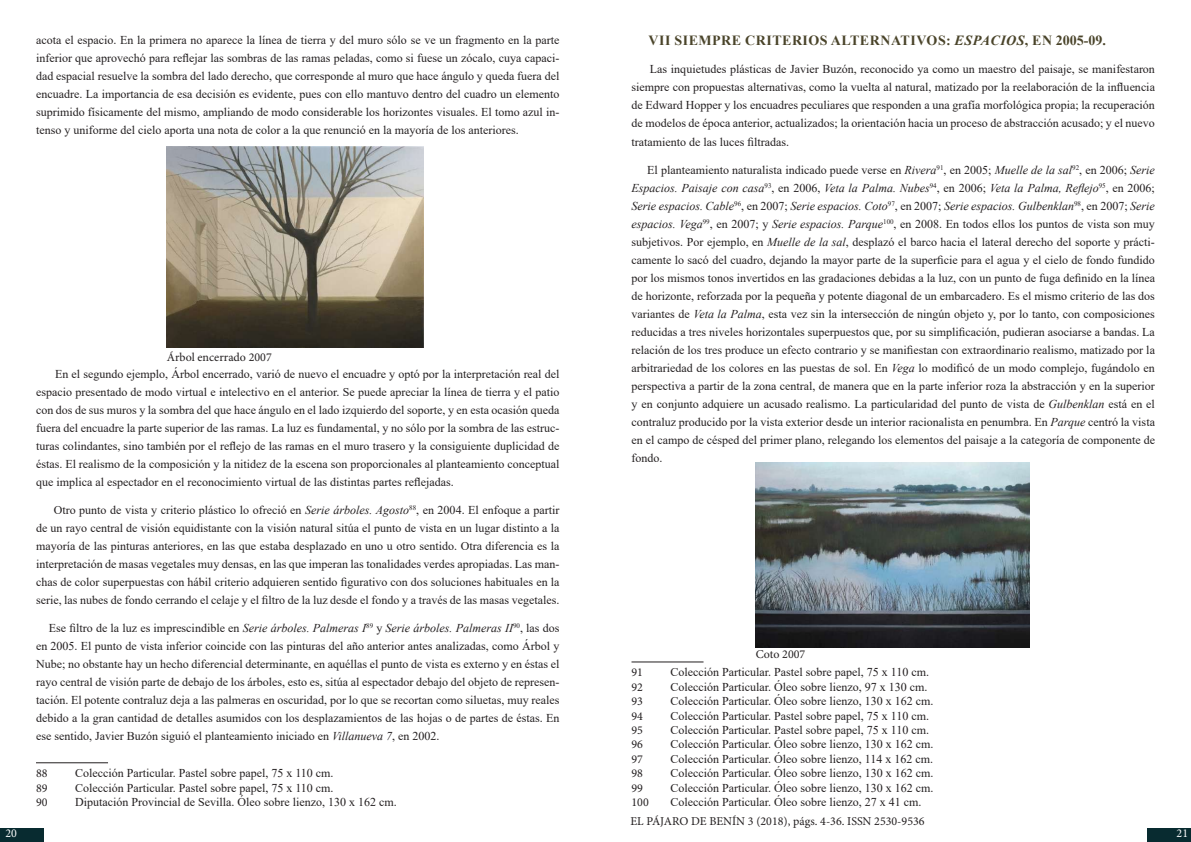
<style>
.page{position:relative;width:1191px;height:842px;background:#fff}
.page>*{position:absolute;margin:0;border:0;box-sizing:border-box;transform-origin:0 0}
.t1{font:700 14px "Times New Roman";letter-spacing:.035em;color:#4a442a}
.t2{font:12px/18px "Times New Roman";color:#231f20;text-align:justify}
.t3{font:12px "Minion Pro";color:#231f20}
.t4{font:12px "Minion Pro";color:#fff}
.s1{font-style:italic}
</style>
<div class="page">
<hr style="left:36px;top:762px;width:72px;height:1px;background:#231f20">
<hr style="left:631px;top:661px;width:72px;height:1px;background:#231f20">
<img style="left:167px;top:146px;width:256px;height:201px">
<img style="left:755px;top:462px;width:274px;height:185px">
<div style="left:0;top:828px;width:43px;height:14px;background:#082b30"></div>
<div style="left:1147px;top:828px;width:44px;height:14px;background:#082b30"></div>
<p class="t2" style="left:36px;top:31px;width:525px">acota el espacio. En la primera no aparece la línea de tierra y del muro sólo se ve un fragmento en la parte inferior que aprovechó para reflejar las sombras de las ramas peladas, como si fuese un zócalo, cuya capaci&shy;dad espacial resuelve la sombra del lado derecho, que corresponde al muro que hace ángulo y queda fuera del encuadre. La importancia de esa decisión es evidente, pues con ello mantuvo dentro del cuadro un elemento suprimido físicamente del mismo, ampliando de modo considerable los horizontes visuales. El tomo azul in&shy;tenso y uniforme del cielo aporta una nota de color a la que renunció en la mayoría de los anteriores.</p>
<p class="t3" style="left:167px;top:349px;width:106px">Árbol encerrado 2007</p>
<p class="t2" style="left:36px;top:365px;width:525px;text-indent:19px">En el segundo ejemplo, Árbol encerrado, varió de nuevo el encuadre y optó por la interpretación real del espacio presentado de modo virtual e intelectivo en el anterior. Se puede apreciar la línea de tierra y el patio con dos de sus muros y la sombra del que hace ángulo en el lado izquierdo del soporte, y en esta ocasión queda fuera del encuadre la parte superior de las ramas. La luz es fundamental, y no sólo por la sombra de las estruc&shy;turas colindantes, sino también por el reflejo de las ramas en el muro trasero y la consiguiente duplicidad de éstas. El realismo de la composición y la nitidez de la escena son proporcionales al planteamiento conceptual que implica al espectador en el reconocimiento virtual de las distintas partes reflejadas.</p>
<p class="t2" style="left:36px;top:501px;width:525px;text-indent:18px">Otro punto de vista y criterio plástico lo ofreció en <span class="s1">Serie árboles. Agosto</span><sup>88</sup>, en 2004. El enfoque a partir de un rayo central de visión equidistante con la visión natural sitúa el punto de vista en un lugar distinto a la mayoría de las pinturas anteriores, en las que estaba desplazado en uno u otro sentido. Otra diferencia es la interpretación de masas vegetales muy densas, en las que imperan las tonalidades verdes apropiadas. Las man&shy;chas de color superpuestas con hábil criterio adquieren sentido figurativo con dos soluciones habituales en la serie, las nubes de fondo cerrando el celaje y el filtro de la luz desde el fondo y a través de las masas vegetales.</p>
<p class="t2" style="left:36px;top:619px;width:525px;text-indent:13px">Ese filtro de la luz es imprescindible en <span class="s1">Serie árboles. Palmeras I</span><sup>89</sup> y <span class="s1">Serie árboles. Palmeras II</span><sup>90</sup>, las dos en 2005. El punto de vista inferior coincide con las pinturas del año anterior antes analizadas, como Árbol y Nube; no obstante hay un hecho diferencial determinante, en aquéllas el punto de vista es externo y en éstas el rayo central de visión parte de debajo de los árboles, esto es, sitúa al espectador debajo del objeto de represen&shy;tación. El potente contraluz deja a las palmeras en oscuridad, por lo que se recortan como siluetas, muy reales debido a la gran cantidad de detalles asumidos con los desplazamientos de las hojas o de partes de éstas. En ese sentido, Javier Buzón siguió el planteamiento iniciado en <span class="s1">Villanueva 7</span>, en 2002.</p>
<p class="t3" style="left:36px;top:765px;width:13px">88</p>
<p class="t2" style="left:75px;top:764px;width:260px">Colección Particular. Pastel sobre papel, 75 x 110 cm.</p>
<p class="t3" style="left:36px;top:780px;width:13px">89</p>
<p class="t2" style="left:75px;top:778px;width:260px">Colección Particular. Pastel sobre papel, 75 x 110 cm.</p>
<p class="t3" style="left:36px;top:794px;width:13px">90</p>
<p class="t2" style="left:75px;top:792px;width:323px">Diputación Provincial de Sevilla. Óleo sobre lienzo, 130 x 162 cm.</p>
<p class="t1" style="left:648px;top:31px;width:459px">VII SIEMPRE CRITERIOS ALTERNATIVOS: <span class="s1">ESPACIOS</span>, EN 2005-09.</p>
<p class="t2" style="left:631px;top:60px;width:525px;text-indent:18px">Las inquietudes plásticas de Javier Buzón, reconocido ya como un maestro del paisaje, se manifestaron siempre con propuestas alternativas, como la vuelta al natural, matizado por la reelaboración de la influencia de Edward Hopper y los encuadres peculiares que responden a una grafía morfológica propia; la recuperación de modelos de época anterior, actualizados; la orientación hacia un proceso de abstracción acusado; y el nuevo tratamiento de las luces filtradas.</p>
<p class="t2" style="left:631px;top:160px;width:525px;text-indent:16px">El planteamiento naturalista indicado puede verse en <span class="s1">Rivera</span><sup>91</sup>, en 2005; <span class="s1">Muelle de la sal</span><sup>92</sup>, en 2006; <span class="s1">Serie Espacios. Paisaje con casa</span><sup>93</sup>, en 2006, <span class="s1">Veta la Palma. Nubes</span><sup>94</sup>, en 2006; <span class="s1">Veta la Palma, Reflejo</span><sup>95</sup>, en 2006; <span class="s1">Serie espacios. Cable</span><sup>96</sup>, en 2007; <span class="s1">Serie espacios. Coto</span><sup>97</sup>, en 2007; <span class="s1">Serie espacios. Gulbenklan</span><sup>98</sup>, en 2007; <span class="s1">Serie espacios. Vega</span><sup>99</sup>, en 2007; y <span class="s1">Serie espacios. Parque</span><sup>100</sup>, en 2008. En todos ellos los puntos de vista son muy subjetivos. Por ejemplo, en <span class="s1">Muelle de la sal</span>, desplazó el barco hacia el lateral derecho del soporte y prácti&shy;camente lo sacó del cuadro, dejando la mayor parte de la superficie para el agua y el cielo de fondo fundido por los mismos tonos invertidos en las gradaciones debidas a la luz, con un punto de fuga definido en la línea de horizonte, reforzada por la pequeña y potente diagonal de un embarcadero. Es el mismo criterio de las dos variantes de <span class="s1">Veta la Palma</span>, esta vez sin la intersección de ningún objeto y, por lo tanto, con composiciones reducidas a tres niveles horizontales superpuestos que, por su simplificación, pudieran asociarse a bandas. La relación de los tres produce un efecto contrario y se manifiestan con extraordinario realismo, matizado por la arbitrariedad de los colores en las puestas de sol. En <span class="s1">Vega</span> lo modificó de un modo complejo, fugándolo en perspectiva a partir de la zona central, de manera que en la parte inferior roza la abstracción y en la superior y en conjunto adquiere un acusado realismo. La particularidad del punto de vista de <span class="s1">Gulbenklan</span> está en el contraluz producido por la vista exterior desde un interior racionalista en penumbra. En <span class="s1">Parque</span> centró la vista en el campo de césped del primer plano, relegando los elementos del paisaje a la categoría de componente de fondo.</p>
<p class="t3" style="left:755px;top:646px;width:51px">Coto 2007</p>
<p class="t3" style="left:631px;top:664px;width:13px">91</p>
<p class="t2" style="left:670px;top:663px;width:260px">Colección Particular. Pastel sobre papel, 75 x 110 cm.</p>
<p class="t3" style="left:631px;top:679px;width:13px">92</p>
<p class="t2" style="left:670px;top:677px;width:258px">Colección Particular. Óleo sobre lienzo, 97 x 130 cm.</p>
<p class="t3" style="left:631px;top:693px;width:13px">93</p>
<p class="t2" style="left:670px;top:692px;width:264px">Colección Particular. Óleo sobre lienzo, 130 x 162 cm.</p>
<p class="t3" style="left:631px;top:708px;width:13px">94</p>
<p class="t2" style="left:670px;top:706px;width:260px">Colección Particular. Pastel sobre papel, 75 x 110 cm.</p>
<p class="t3" style="left:631px;top:722px;width:13px">95</p>
<p class="t2" style="left:670px;top:720px;width:260px">Colección Particular. Pastel sobre papel, 75 x 110 cm.</p>
<p class="t3" style="left:631px;top:736px;width:13px">96</p>
<p class="t2" style="left:670px;top:735px;width:264px">Colección Particular. Óleo sobre lienzo, 130 x 162 cm.</p>
<p class="t3" style="left:631px;top:751px;width:13px">97</p>
<p class="t2" style="left:670px;top:749px;width:264px">Colección Particular. Óleo sobre lienzo, 114 x 162 cm.</p>
<p class="t3" style="left:631px;top:765px;width:13px">98</p>
<p class="t2" style="left:670px;top:764px;width:264px">Colección Particular. Óleo sobre lienzo, 130 x 162 cm.</p>
<p class="t3" style="left:631px;top:780px;width:13px">99</p>
<p class="t2" style="left:670px;top:778px;width:264px">Colección Particular. Óleo sobre lienzo, 130 x 162 cm.</p>
<p class="t3" style="left:631px;top:794px;width:19px">100</p>
<p class="t2" style="left:670px;top:792px;width:252px">Colección Particular. Óleo sobre lienzo, 27 x 41 cm.</p>
<p class="t3" style="left:630px;top:813px;width:296px">EL PÁJARO DE BENÍN 3 (2018), págs. 4-36. ISSN 2530-9536</p>
<p class="t4" style="left:6px;top:825px;width:13px">20</p>
<p class="t4" style="left:1176px;top:825px;width:13px">21</p>
</div>
